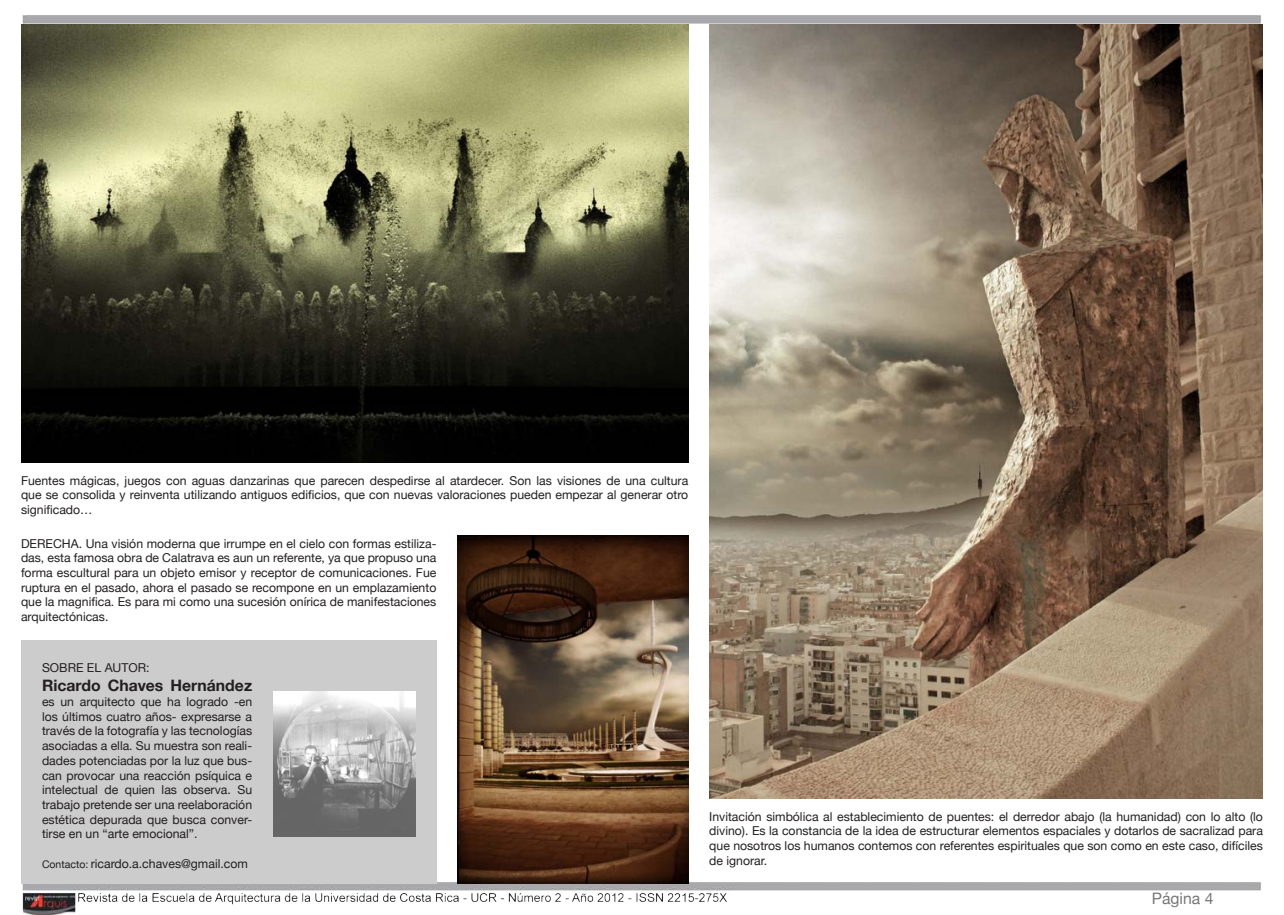
<style>
.page{position:relative;width:1284px;height:915px;background:#fff}
.page>*{position:absolute;margin:0;border:0;box-sizing:border-box;transform-origin:0 0}
.t1{font:700 15.75px "Helvetica Neue";color:#231f20}
.t2{font:15.75px "Helvetica Neue";color:#787677}
.t3{font:12.25px/14.7px "Helvetica Neue";color:#231f20;text-align:justify}
.s1{font-size:10.5px}
</style>
<div class="page">
<img style="left:21px;top:15px;width:1242px;height:899px">
<img style="left:709px;top:24px;width:553px;height:774px">
<img style="left:21px;top:24px;width:667px;height:438px">
<img style="left:457px;top:536px;width:231px;height:347px">
<div style="left:21px;top:640px;width:415px;height:243px;background:#ccc"></div>
<img style="left:273px;top:691px;width:142px;height:145px">
<p class="t3" style="left:21px;top:472px;width:668px">Fuentes mágicas, juegos con aguas danzarinas que parecen despedirse al atardecer. Son las visiones de una cultura que se consolida y reinventa utilizando antiguos edificios, que con nuevas valoraciones pueden empezar al generar otro significado…</p>
<p class="t3" style="left:21px;top:535px;width:417px">DERECHA. Una visión moderna que irrumpe en el cielo con formas estiliza&shy;das, esta famosa obra de Calatrava es aun un referente, ya que propuso una forma escultural para un objeto emisor y receptor de comunicaciones. Fue ruptura en el pasado, ahora el pasado se recompone en un emplazamiento que la magnifica. Es para mi como una sucesión onírica de manifestaciones arquitectónicas.</p>
<p class="t3" style="left:42px;top:660px;width:109px">SOBRE EL AUTOR:</p>
<p class="t1" style="left:42px;top:675px;width:212px">Ricardo Chaves Hernández</p>
<p class="t3" style="left:42px;top:694px;width:212px">es un arquitecto que ha logrado -en los últimos cuatro años- expresarse a través de la fotografía y las tecnologías asociadas a ella. Su muestra son reali&shy;dades potenciadas por la luz que bus&shy;can provocar una reacción psíquica e intelectual de quien las observa. Su trabajo pretende ser una reelaboración estética depurada que busca conver&shy;tirse en un “arte emocional”.</p>
<p class="t3" style="left:42px;top:855px;width:207px"><span class="s1">Contacto:</span> ricardo.a.chaves@gmail.com</p>
<p class="t3" style="left:709px;top:808px;width:555px">Invitación simbólica al establecimiento de puentes: el derredor abajo (la humanidad) con lo alto (lo divino). Es la constancia de la idea de estructurar elementos espaciales y dotarlos de sacralizad para que nosotros los humanos contemos con referentes espirituales que son como en este caso, difíciles de ignorar.</p>
<p class="t2" style="left:1151px;top:889px;width:63px">Página 4</p>
</div>
